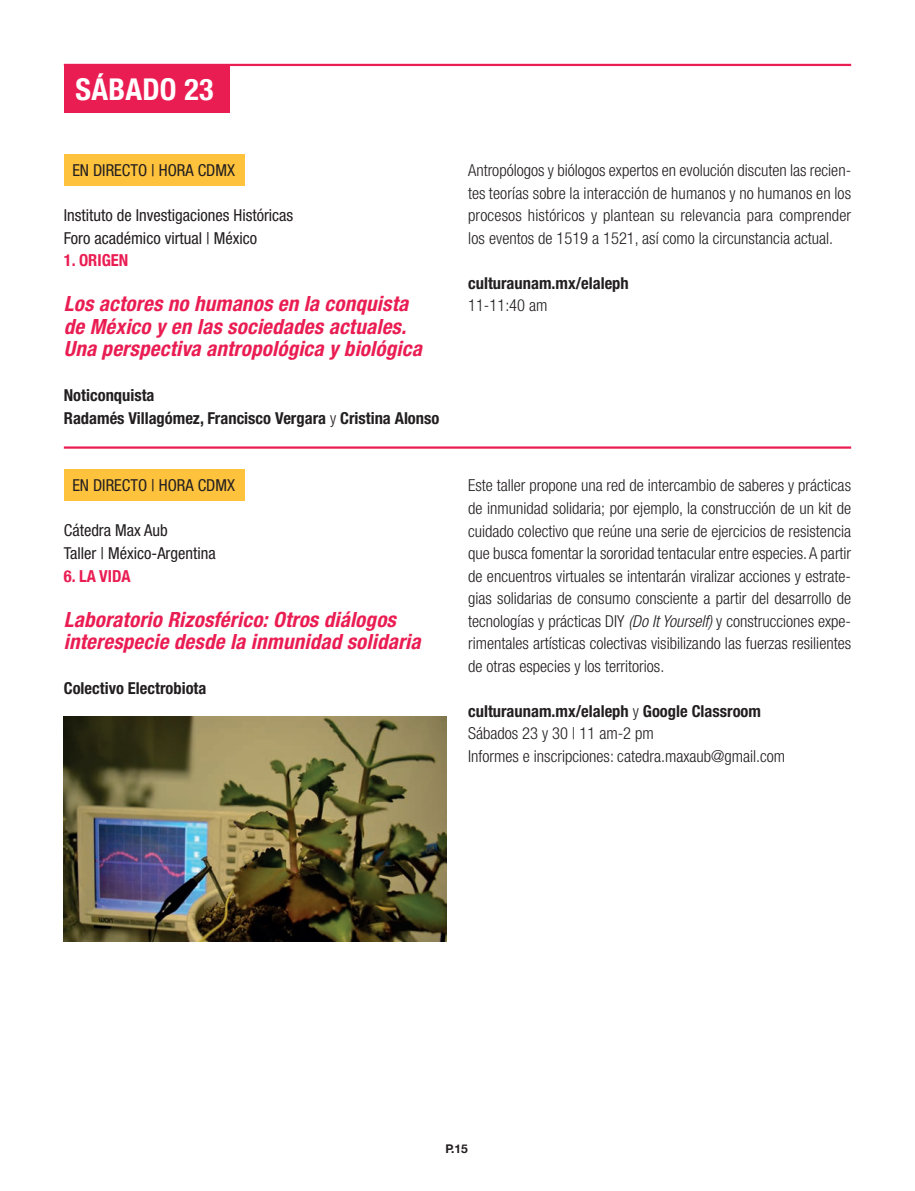
<style>
.page{position:relative;width:915px;height:1191px;background:#fff}
.page>*{position:absolute;margin:0;border:0;box-sizing:border-box;transform-origin:0 0}
.t1{font:700 condensed 30px "Helvetica Neue";letter-spacing:.01em;color:#fff}
.t2{font:italic 700 condensed 21px/22.5px "Helvetica Neue";letter-spacing:.01em;color:#ea1d53}
.t3{font:300 condensed 16.5px/22.5px "Helvetica Neue";color:#231f20;text-align:justify}
.t4{font:condensed 16.5px/22.5px "Helvetica Neue";color:#231f20}
.t5{font:700 condensed 16.5px/22.5px "Helvetica Neue";color:#231f20}
.t6{font:700 condensed 16.5px "Helvetica Neue";color:#ea1d53}
.t7{font:700 12px "Helvetica Neue";color:#231f20}
.s1{font-weight:300}
.s2{font-style:italic}
.s3{font-weight:700}
</style>
<div class="page">
<div style="left:64px;top:64px;width:166px;height:48px;background:#ea1d53"></div>
<hr style="left:64px;top:64px;width:786px;height:2px;background:#ea1d53">
<hr style="left:64px;top:446px;width:786px;height:3px;background:#ea1d53">
<div style="left:64px;top:154px;width:180px;height:31px;background:#fec23c"></div>
<div style="left:64px;top:469px;width:180px;height:31px;background:#fec23c"></div>
<img style="left:64px;top:716px;width:382px;height:225px">
<h1 class="t1" style="left:75px;top:64px;width:139px">SÁBADO 23</h1>
<p class="t4" style="left:72px;top:159px;width:164px">EN DIRECTO | HORA CDMX</p>
<p class="t4" style="left:64px;top:204px;width:231px">Instituto de Investigaciones Históricas<br>Foro académico virtual | México</p>
<p class="t6" style="left:64px;top:247px;width:66px">1. ORIGEN</p>
<p class="t2" style="left:64px;top:292px;width:359px">Los actores no humanos en la conquista de México y en las sociedades actuales.<br>Una perspectiva antropológica y biológica</p>
<p class="t5" style="left:64px;top:384px;width:377px">Noticonquista<br>Radamés Villagómez, Francisco Vergara <span class="s1">y</span> Cristina Alonso</p>
<p class="t4" style="left:72px;top:474px;width:164px">EN DIRECTO | HORA CDMX</p>
<p class="t4" style="left:64px;top:519px;width:153px">Cátedra Max Aub<br>Taller | México-Argentina</p>
<p class="t6" style="left:64px;top:562px;width:68px">6. LA VIDA</p>
<p class="t2" style="left:64px;top:607px;width:358px">Laboratorio Rizosférico: Otros diálogos interespecie desde la inmunidad solidaria</p>
<p class="t5" style="left:64px;top:676px;width:144px">Colectivo Electrobiota</p>
<p class="t3" style="left:468px;top:159px;width:384px">Antropólogos y biólogos expertos en evolución discuten las recien&shy;tes teorías sobre la interacción de humanos y no humanos en los procesos históricos y plantean su relevancia para comprender los eventos de 1519 a 1521, así como la circunstancia actual.</p>
<p class="t5" style="left:468px;top:271px;width:162px">culturaunam.mx/elaleph</p>
<p class="t3" style="left:468px;top:294px;width:81px">11-11:40 am</p>
<p class="t3" style="left:468px;top:474px;width:384px">Este taller propone una red de intercambio de saberes y prácticas de inmunidad solidaria; por ejemplo, la construcción de un kit de cuidado colectivo que reúne una serie de ejercicios de resistencia que busca fomentar la sororidad tentacular entre especies. A partir de encuentros virtuales se intentarán viralizar acciones y estrate&shy;gias solidarias de consumo consciente a partir del desarrollo de tecnologías y prácticas DIY <span class="s2">(Do It Yourself)</span> y construcciones expe&shy;rimentales artísticas colectivas visibilizando las fuerzas resilientes de otras especies y los territorios.</p>
<p class="t3" style="left:468px;top:699px;width:318px;text-align:left"><span class="s3">culturaunam.mx/elaleph</span> y <span class="s3">Google Classroom<br></span>Sábados 23 y 30 | 11 am-2 pm<br>Informes e inscripciones: catedra.maxaub@gmail.com</p>
<p class="t7" style="left:445px;top:1139px;width:24px">P.15</p>
</div>
